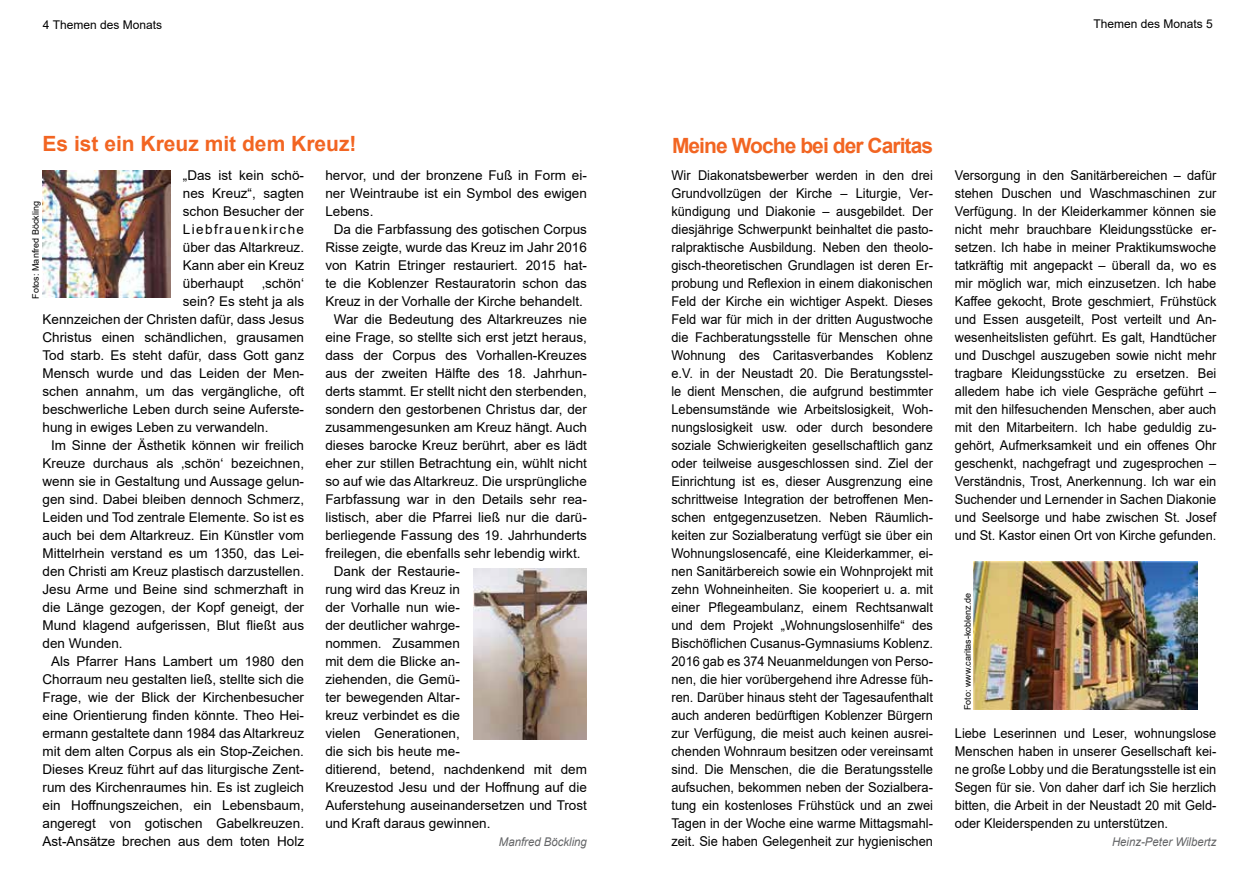
<style>
.page{position:relative;width:1259px;height:893px;background:#fff}
.page>*{position:absolute;margin:0;border:0;box-sizing:border-box;transform-origin:0 0}
.t1{font:700 21px "Arial";color:#f26522}
.t2{font:700 21px "Arial";letter-spacing:-.045em;color:#f26522}
.t3{font:13.5px/18px "Arial";color:#000;text-align:justify;scale:.95 1}
.t4{font:13.5px/18px "Arial";color:#000;text-align:justify}
.t5{font:italic 12px "Arial";color:#636466;scale:.95 1}
.t6{font:12px "Arial";color:#000}
.t7{font:9px "Arial";color:#000}
</style>
<div class="page">
<img style="left:973px;top:562px;width:224px;height:147px">
<img style="left:43px;top:170px;width:127px;height:128px">
<img style="left:473px;top:568px;width:114px;height:172px">
<p class="t6" style="left:43px;top:17px;width:121px">4 Themen des Monats</p>
<p class="t6" style="left:1093px;top:15px;width:121px">Themen des Monats 5</p>
<h1 class="t1" style="left:43px;top:129px;width:315px">Es ist ein Kreuz mit dem Kreuz!</h1>
<p class="t4" style="left:325px;top:166px;width:263px">hervor, und der bronzene Fuß in Form ei&shy;ner Weintraube ist ein Symbol des ewigen Lebens.</p>
<p class="t4" style="left:334px;top:220px;width:254px">Da die Farbfassung des gotischen Corpus</p>
<p class="t4" style="left:325px;top:238px;width:263px">Risse zeigte, wurde das Kreuz im Jahr 2016</p>
<p class="t4" style="left:325px;top:256px;width:263px">von Katrin Etringer restauriert. 2015 hat-</p>
<p class="t4" style="left:325px;top:274px;width:263px">te die Koblenzer Restauratorin schon das</p>
<p class="t4" style="left:325px;top:292px;width:259px">Kreuz in der Vorhalle der Kirche behandelt.</p>
<p class="t4" style="left:334px;top:310px;width:254px">War die Bedeutung des Altarkreuzes nie</p>
<p class="t4" style="left:325px;top:328px;width:263px">eine Frage, so stellte sich erst jetzt heraus,</p>
<p class="t4" style="left:325px;top:346px;width:263px">dass der Corpus des Vorhallen-Kreuzes</p>
<p class="t4" style="left:325px;top:364px;width:263px">aus der zweiten Hälfte des 18. Jahrhun-</p>
<p class="t4" style="left:325px;top:382px;width:263px">derts stammt. Er stellt nicht den sterbenden,</p>
<p class="t4" style="left:325px;top:400px;width:263px">sondern den gestorbenen Christus dar, der</p>
<p class="t4" style="left:325px;top:418px;width:263px">zusammengesunken am Kreuz hängt. Auch</p>
<p class="t4" style="left:325px;top:436px;width:263px">dieses barocke Kreuz berührt, aber es lädt</p>
<p class="t4" style="left:325px;top:454px;width:263px">eher zur stillen Betrachtung ein, wühlt nicht</p>
<p class="t4" style="left:325px;top:472px;width:263px">so auf wie das Altarkreuz. Die ursprüngliche</p>
<p class="t4" style="left:325px;top:490px;width:263px">Farbfassung war in den Details sehr rea-</p>
<p class="t4" style="left:325px;top:508px;width:263px">listisch, aber die Pfarrei ließ nur die darü-</p>
<p class="t4" style="left:325px;top:526px;width:263px">berliegende Fassung des 19. Jahrhunderts</p>
<p class="t4" style="left:325px;top:544px;width:257px">freilegen, die ebenfalls sehr lebendig wirkt.</p>
<p class="t4" style="left:334px;top:562px;width:127px">Dank der Restaurie-</p>
<p class="t4" style="left:325px;top:580px;width:136px">rung wird das Kreuz in</p>
<p class="t4" style="left:325px;top:598px;width:136px">der Vorhalle nun wie-</p>
<p class="t4" style="left:325px;top:616px;width:136px">der deutlicher wahrge-</p>
<p class="t4" style="left:325px;top:634px;width:136px">nommen. Zusammen</p>
<p class="t4" style="left:325px;top:652px;width:136px">mit dem die Blicke an-</p>
<p class="t4" style="left:325px;top:670px;width:136px">ziehenden, die Gemü-</p>
<p class="t4" style="left:325px;top:688px;width:136px">ter bewegenden Altar-</p>
<p class="t4" style="left:325px;top:706px;width:136px">kreuz verbindet es die</p>
<p class="t4" style="left:325px;top:724px;width:136px">vielen Generationen,</p>
<p class="t4" style="left:325px;top:742px;width:136px">die sich bis heute me-</p>
<p class="t4" style="left:325px;top:760px;width:263px">ditierend, betend, nachdenkend mit dem</p>
<p class="t4" style="left:325px;top:778px;width:263px">Kreuzestod Jesu und der Hoffnung auf die</p>
<p class="t4" style="left:325px;top:796px;width:263px">Auferstehung auseinandersetzen und Trost</p>
<p class="t4" style="left:325px;top:814px;width:167px">und Kraft daraus gewinnen.</p>
<p class="t5" style="left:499px;top:834px;width:94px">Manfred Böckling</p>
<p class="t4" style="left:183px;top:166px;width:123px">„Das ist kein schö&shy;nes Kreuz“, sagten schon Besucher der Liebfrauenkirche über das Altarkreuz.<br>Kann aber ein Kreuz überhaupt</p>
<p class="t7" style="left:30px;top:298px;width:99px;rotate:-90deg">Fotos: Manfred Böckling</p>
<p class="t4" style="left:262px;top:274px;width:44px">‚schön‘</p>
<p class="t4" style="left:183px;top:292px;width:123px">sein? Es steht ja als</p>
<p class="t4" style="left:43px;top:310px;width:263px">Kennzeichen der Christen dafür, dass Jesus</p>
<p class="t4" style="left:43px;top:328px;width:263px">Christus einen schändlichen, grausamen</p>
<p class="t4" style="left:43px;top:346px;width:263px">Tod starb. Es steht dafür, dass Gott ganz</p>
<p class="t4" style="left:43px;top:364px;width:263px">Mensch wurde und das Leiden der Men-</p>
<p class="t4" style="left:43px;top:382px;width:263px">schen annahm, um das vergängliche, oft</p>
<p class="t4" style="left:43px;top:400px;width:263px">beschwerliche Leben durch seine Auferste-</p>
<p class="t4" style="left:43px;top:418px;width:227px">hung in ewiges Leben zu verwandeln.</p>
<p class="t4" style="left:51px;top:436px;width:254px">Im Sinne der Ästhetik können wir freilich</p>
<p class="t4" style="left:43px;top:454px;width:263px">Kreuze durchaus als ‚schön‘ bezeichnen,</p>
<p class="t4" style="left:43px;top:472px;width:263px">wenn sie in Gestaltung und Aussage gelun-</p>
<p class="t4" style="left:43px;top:490px;width:263px">gen sind. Dabei bleiben dennoch Schmerz,</p>
<p class="t4" style="left:43px;top:508px;width:263px">Leiden und Tod zentrale Elemente. So ist es</p>
<p class="t4" style="left:43px;top:526px;width:263px">auch bei dem Altarkreuz. Ein Künstler vom</p>
<p class="t4" style="left:43px;top:544px;width:263px">Mittelrhein verstand es um 1350, das Lei-</p>
<p class="t4" style="left:43px;top:562px;width:263px">den Christi am Kreuz plastisch darzustellen.</p>
<p class="t4" style="left:43px;top:580px;width:263px">Jesu Arme und Beine sind schmerzhaft in</p>
<p class="t4" style="left:43px;top:598px;width:263px">die Länge gezogen, der Kopf geneigt, der</p>
<p class="t4" style="left:43px;top:616px;width:263px">Mund klagend aufgerissen, Blut fließt aus</p>
<p class="t4" style="left:43px;top:634px;width:82px">den Wunden.</p>
<p class="t4" style="left:51px;top:652px;width:254px">Als Pfarrer Hans Lambert um 1980 den</p>
<p class="t4" style="left:43px;top:670px;width:263px">Chorraum neu gestalten ließ, stellte sich die</p>
<p class="t4" style="left:43px;top:688px;width:263px">Frage, wie der Blick der Kirchenbesucher</p>
<p class="t4" style="left:43px;top:706px;width:263px">eine Orientierung finden könnte. Theo Hei-</p>
<p class="t4" style="left:43px;top:724px;width:263px">ermann gestaltete dann 1984 das Altarkreuz</p>
<p class="t4" style="left:43px;top:742px;width:263px">mit dem alten Corpus als ein Stop-Zeichen.</p>
<p class="t4" style="left:43px;top:760px;width:263px">Dieses Kreuz führt auf das liturgische Zent-</p>
<p class="t4" style="left:43px;top:778px;width:263px">rum des Kirchenraumes hin. Es ist zugleich</p>
<p class="t4" style="left:43px;top:796px;width:263px">ein Hoffnungszeichen, ein Lebensbaum,</p>
<p class="t4" style="left:43px;top:814px;width:263px">angeregt von gotischen Gabelkreuzen.</p>
<p class="t4" style="left:43px;top:832px;width:263px">Ast-Ansätze brechen aus dem toten Holz</p>
<h1 class="t2" style="left:672px;top:131px;width:262px">Meine Woche bei der Caritas</h1>
<p class="t3" style="left:671px;top:166px;width:277px">Wir Diakonatsbewerber werden in den drei Grundvollzügen der Kirche – Liturgie, Ver&shy;kündigung und Diakonie – ausgebildet. Der diesjährige Schwerpunkt beinhaltet die pasto&shy;ralpraktische Ausbildung. Neben den theolo&shy;gisch-theoretischen Grundlagen ist deren Er&shy;probung und Reflexion in einem diakonischen Feld der Kirche ein wichtiger Aspekt. Dieses Feld war für mich in der dritten Augustwoche die Fachberatungsstelle für Menschen ohne Wohnung des Caritasverbandes Koblenz e.V. in der Neustadt 20. Die Beratungsstel&shy;le dient Menschen, die aufgrund bestimmter Lebensumstände wie Arbeitslosigkeit, Woh&shy;nungslosigkeit usw. oder durch besondere soziale Schwierigkeiten gesellschaftlich ganz oder teilweise ausgeschlossen sind. Ziel der Einrichtung ist es, dieser Ausgrenzung eine schrittweise Integration der betroffenen Men&shy;schen entgegenzusetzen. Neben Räumlich&shy;keiten zur Sozialberatung verfügt sie über ein Wohnungslosencafé, eine Kleiderkammer, ei&shy;nen Sanitärbereich sowie ein Wohnprojekt mit zehn Wohneinheiten. Sie kooperiert u. a. mit einer Pflegeambulanz, einem Rechtsanwalt und dem Projekt „Wohnungslosenhilfe“ des Bischöflichen Cusanus-Gymnasiums Koblenz.<br>2016 gab es 374 Neuanmeldungen von Perso&shy;nen, die hier vorübergehend ihre Adresse füh&shy;ren. Darüber hinaus steht der Tagesaufenthalt auch anderen bedürftigen Koblenzer Bürgern zur Verfügung, die meist auch keinen ausrei&shy;chenden Wohnraum besitzen oder vereinsamt sind. Die Menschen, die die Beratungsstelle aufsuchen, bekommen neben der Sozialbera&shy;tung ein kostenloses Frühstück und an zwei Tagen in der Woche eine warme Mittagsmahl&shy;zeit. Sie haben Gelegenheit zur hygienischen</p>
<p class="t3" style="left:955px;top:166px;width:277px">Versorgung in den Sanitärbereichen – dafür stehen Duschen und Waschmaschinen zur Verfügung. In der Kleiderkammer können sie nicht mehr brauchbare Kleidungsstücke er&shy;setzen. Ich habe in meiner Praktikumswoche tatkräftig mit angepackt – überall da, wo es mir möglich war, mich einzusetzen. Ich habe Kaffee gekocht, Brote geschmiert, Frühstück und Essen ausgeteilt, Post verteilt und An&shy;wesenheitslisten geführt. Es galt, Handtücher und Duschgel auszugeben sowie nicht mehr tragbare Kleidungsstücke zu ersetzen. Bei alledem habe ich viele Gespräche geführt – mit den hilfesuchenden Menschen, aber auch mit den Mitarbeitern. Ich habe geduldig zu&shy;gehört, Aufmerksamkeit und ein offenes Ohr geschenkt, nachgefragt und zugesprochen – Verständnis, Trost, Anerkennung. Ich war ein Suchender und Lernender in Sachen Diakonie und Seelsorge und habe zwischen St. Josef und St. Kastor einen Ort von Kirche gefunden.</p>
<p class="t7" style="left:961px;top:710px;width:119px;rotate:-90deg">Foto: www.caritas-koblenz.de</p>
<p class="t3" style="left:955px;top:724px;width:277px">Liebe Leserinnen und Leser, wohnungslose Menschen haben in unserer Gesellschaft kei&shy;ne große Lobby und die Beratungsstelle ist ein Segen für sie. Von daher darf ich Sie herzlich bitten, die Arbeit in der Neustadt 20 mit Geld&shy;oder Kleiderspenden zu unterstützen.</p>
<p class="t5" style="left:1112px;top:834px;width:111px">Heinz-Peter Wilbertz</p>
</div>
